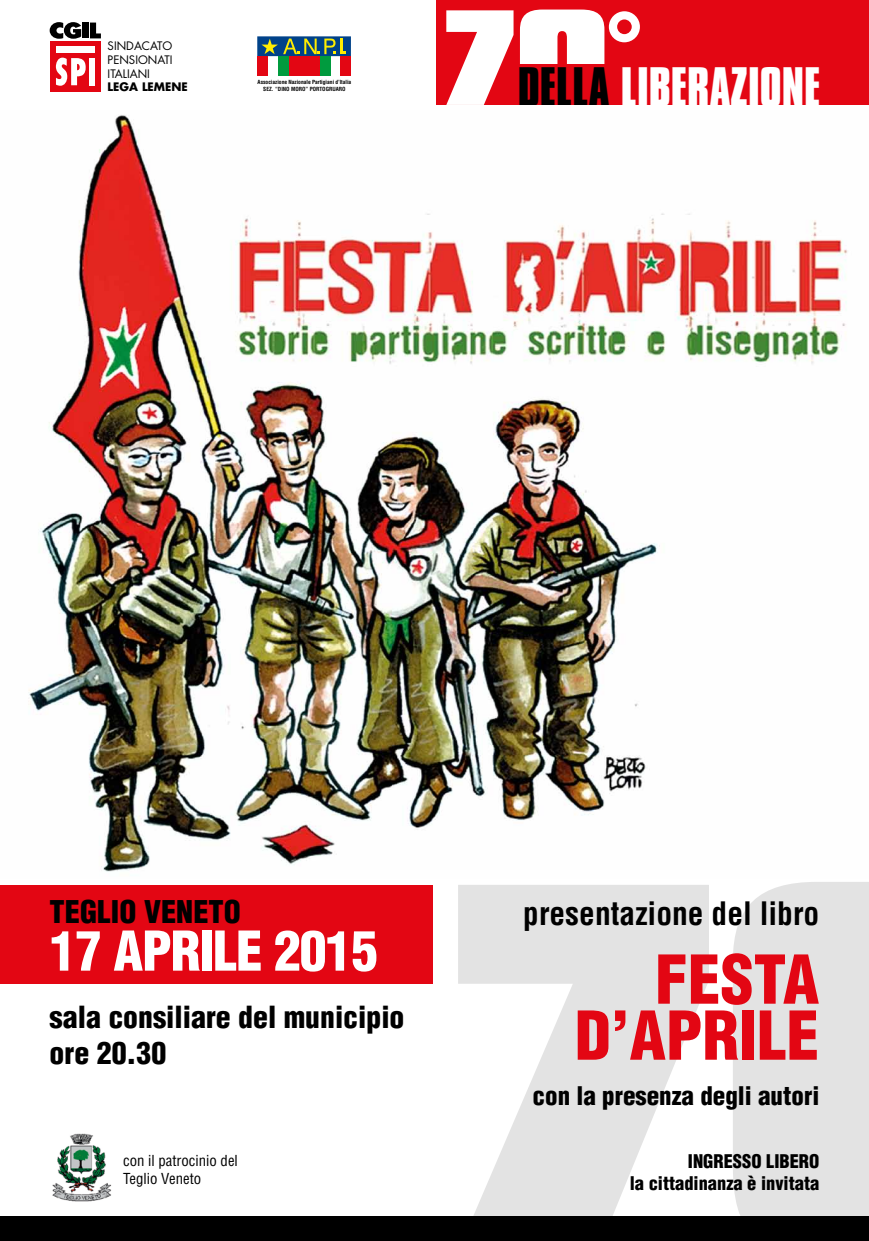
<style>
.page{position:relative;width:869px;height:1241px;background:#fff}
.page>*{position:absolute;margin:0;border:0;box-sizing:border-box;transform-origin:0 0}
.t1{font:900 116.38px "Compacta BT";color:#fff}
.t2{font:900 condensed 65.62px/56px "Helvetica";color:#e30613;text-align:right}
.t3{font:900 condensed 53.46px "Helvetica";letter-spacing:-.02em;color:#fff}
.t4{font:700 47.77px "Compacta BT";color:#fff}
.t5{font:700 condensed 31.5px "Helvetica";color:#000}
.t6{font:900 condensed 30.54px "Helvetica";color:#000}
.t7{font:900 condensed 29.75px/35.7px "Helvetica";color:#000}
.t8{font:900 condensed 25.03px "Helvetica";color:#000}
.t9{font:900 condensed 18.38px/22.1px "Helvetica";color:#000;text-align:right}
.t10{font:condensed 14.79px/17.8px "Helvetica";color:#000}
.t11{font:11.38px/13.7px "Futura";color:#000;text-align:justify}
.t12{font:700 11.38px "Futura";color:#000}
.t13{font:700 condensed 5.51px/6.6px "Helvetica";color:#000;text-align:center}
.s1{color:#000}
</style>
<div class="page">
<svg style="left:458px;top:882px;width:410px;height:333px;fill:#e3e3e3"></svg>
<div style="left:436px;top:0;width:432px;height:105px;background:#e30613"></div>
<img style="left:29px;top:115px;width:819px;height:757px">
<div style="left:0;top:884px;width:432px;height:99px;background:#e30613"></div>
<div style="left:0;top:1215px;width:868px;height:25px;background:#000"></div>
<img style="left:52px;top:1133px;width:60px;height:68px">
<div style="left:288px;top:56px;width:32px;height:20px;background:#e30613"></div>
<div style="left:319px;top:56px;width:11px;height:20px;background:#009b3e"></div>
<div style="left:257px;top:56px;width:10px;height:20px;background:#e30613"></div>
<svg style="left:257px;top:36px;width:94px;height:20px;background:#3d6b6d"></svg>
<div style="left:340px;top:56px;width:11px;height:20px;background:#e30613"></div>
<div style="left:278px;top:56px;width:10px;height:20px;background:#009b3e"></div>
<div style="left:50px;top:41px;width:51px;height:50px;background:#e30613"></div>
<div style="left:82px;top:23px;width:6px;height:15px;background:#000"></div>
<svg style="left:90px;top:23px;width:11px;height:15px"></svg>
<svg style="left:50px;top:22px;width:31px;height:17px"></svg>
<div style="left:56px;top:46px;width:39px;height:7px;background:#fff"></div>
<svg style="left:56px;top:58px;width:30px;height:28px"></svg>
<div style="left:89px;top:58px;width:6px;height:27px;background:#fff"></div>
<h3 class="t11" style="left:108px;top:39px;width:66px">SINDACATO PENSIONATI ITALIANI</h3>
<h3 class="t12" style="left:108px;top:79px;width:82px">LEGA LEMENE</h3>
<p class="t13" style="left:257px;top:79px;width:95px">Associazione Nazionale Partigiani d’Italia<br>Sez. “Dino Moro” Portogruaro</p>
<h1 class="t1" style="left:444px;top:-12px;width:197px">70<sup>°</sup></h1>
<h3 class="t4" style="left:517px;top:58px;width:304px"><span class="s1">DELLA</span> LIBERAZIONE</h3>
<h3 class="t6" style="left:50px;top:892px;width:193px">TEGLIO VENETO</h3>
<h3 class="t3" style="left:50px;top:917px;width:90px">17 aprile</h3>
<h3 class="t3" style="left:274px;top:917px;width:105px">2015</h3>
<h3 class="t7" style="left:50px;top:998px;width:356px">sala consiliare del municipio ore 20.30</h3>
<h3 class="t10" style="left:123px;top:1151px;width:116px">con il patrocinio del<br>Teglio Veneto</h3>
<h3 class="t5" style="left:523px;top:893px;width:297px">presentazione del libro</h3>
<h2 class="t2" style="left:574px;top:950px;width:246px">FESTA<br>D’APRILE</h2>
<h3 class="t8" style="left:532px;top:1079px;width:288px">con la presenza degli autori</h3>
<h3 class="t9" style="left:629px;top:1149px;width:191px">INGRESSO LIBERO<br>la cittadinanza è invitata</h3>
</div>
